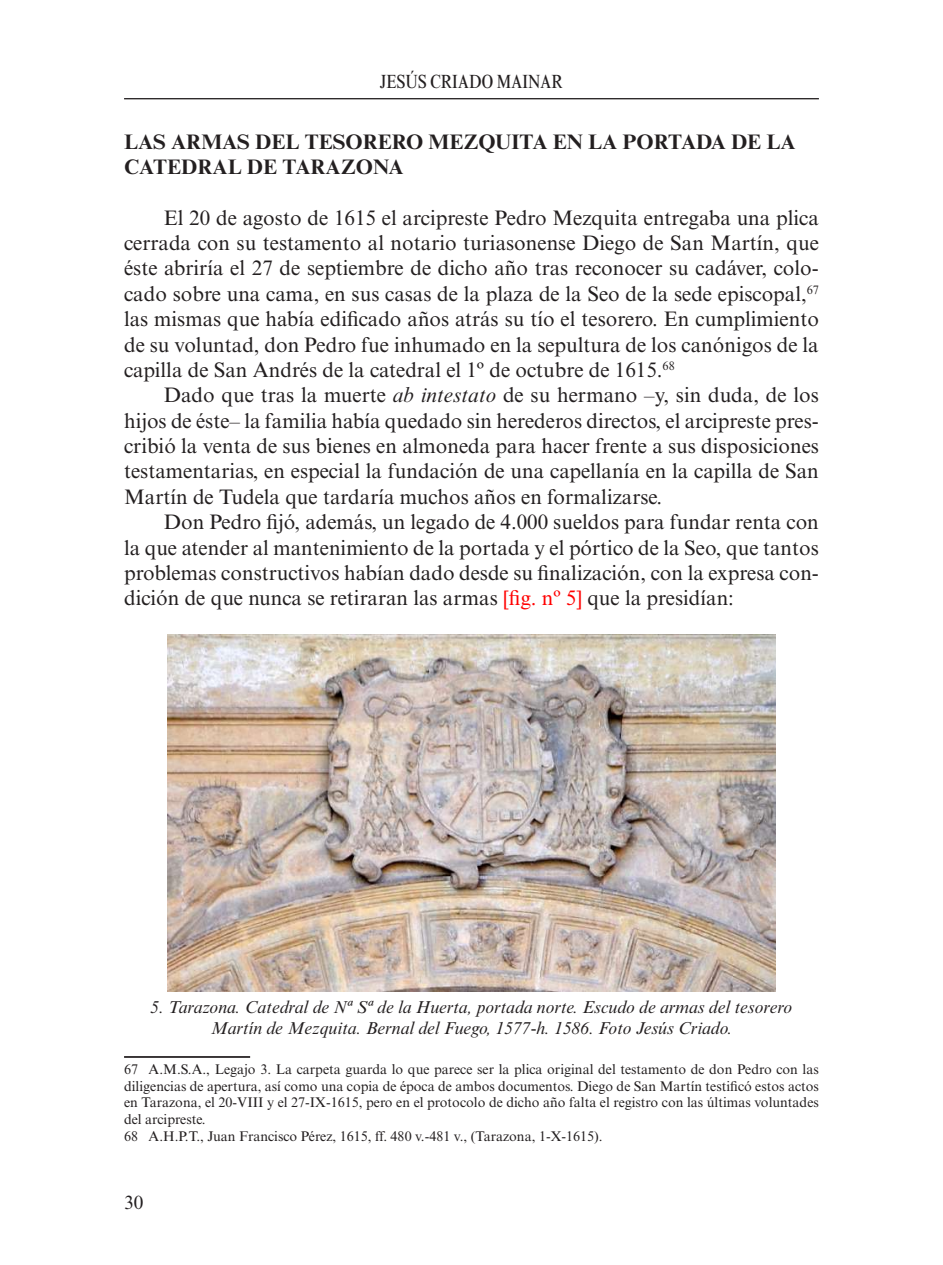
<style>
.page{position:relative;width:943px;height:1265px;background:#fff}
.page>*{position:absolute;margin:0;border:0;box-sizing:border-box;transform-origin:0 0}
.t1{font:21px/25.4px "Times New Roman MT Std";color:#231f20;text-align:justify}
.t2{font:700 21px/25.4px "Times New Roman MT Std";color:#231f20}
.t3{font:condensed 19.25px "Times New Roman MT Std";color:#231f20}
.t4{font:19.25px "Times New Roman MT Std";color:#231f20}
.t5{font:italic 17.5px/21px "Times New Roman MT Std";color:#231f20;text-align:center}
.t6{font:14px/16.8px "Times New Roman MT Std";color:#231f20}
.s1{font-style:italic}
.s2{color:#f00}
</style>
<div class="page">
<hr style="left:124px;top:98px;width:695px;height:1px;background:#231f20">
<img style="left:168px;top:634px;width:607px;height:358px">
<hr style="left:124px;top:1056px;width:126px;height:2px;background:#231f20">
<p class="t3" style="left:380px;top:70px;width:185px">JESÚS CRIADO MAINAR</p>
<p class="t2" style="left:124px;top:128px;width:673px">LAS ARMAS DEL TESORERO MEZQUITA EN LA PORTADA DE LA<br>CATEDRAL DE TARAZONA</p>
<p class="t1" style="left:124px;top:205px;width:696px;text-indent:40px">El 20 de agosto de 1615 el arcipreste Pedro Mezquita entregaba una plica cerrada con su testamento al notario turiasonense Diego de San Martín, que éste abriría el 27 de septiembre de dicho año tras reconocer su cadáver, colo&shy;cado sobre una cama, en sus casas de la plaza de la Seo de la sede episcopal,<sup>67 </sup>las mismas que había edificado años atrás su tío el tesorero. En cumplimiento de su voluntad, don Pedro fue inhumado en la sepultura de los canónigos de la capilla de San Andrés de la catedral el 1º de octubre de 1615.<sup>68</sup></p>
<p class="t1" style="left:124px;top:383px;width:696px;text-indent:40px">Dado que tras la muerte <span class="s1">ab intestato</span> de su hermano –y, sin duda, de los hijos de éste– la familia había quedado sin herederos directos, el arcipreste pres&shy;cribió la venta de sus bienes en almoneda para hacer frente a sus disposiciones testamentarias, en especial la fundación de una capellanía en la capilla de San Martín de Tudela que tardaría muchos años en formalizarse.</p>
<p class="t1" style="left:124px;top:509px;width:696px;text-indent:40px">Don Pedro fijó, además, un legado de 4.000 sueldos para fundar renta con la que atender al mantenimiento de la portada y el pórtico de la Seo, que tantos problemas constructivos habían dado desde su finalización, con la expresa con&shy;dición de que nunca se retiraran las armas <span class="s2">[fig. nº 5]</span> que la presidían:</p>
<p class="t5" style="left:151px;top:996px;width:643px">5. Tarazona. Catedral de Nª Sª de la Huerta, portada norte. Escudo de armas del tesorero<br>Martín de Mezquita. Bernal del Fuego, 1577-h. 1586. Foto Jesús Criado.</p>
<p class="t6" style="left:124px;top:1061px;width:696px">67 A.M.S.A., Legajo 3. La carpeta guarda lo que parece ser la plica original del testamento de don Pedro con las diligencias de apertura, así como una copia de época de ambos documentos. Diego de San Martín testificó estos actos en Tarazona, el 20-VIII y el 27-IX-1615, pero en el protocolo de dicho año falta el registro con las últimas voluntades del arcipreste.<br>68 A.H.P.T., Juan Francisco Pérez, 1615, ff. 480 v.-481 v., (Tarazona, 1-X-1615).</p>
<p class="t4" style="left:124px;top:1192px;width:21px">30</p>
</div>
